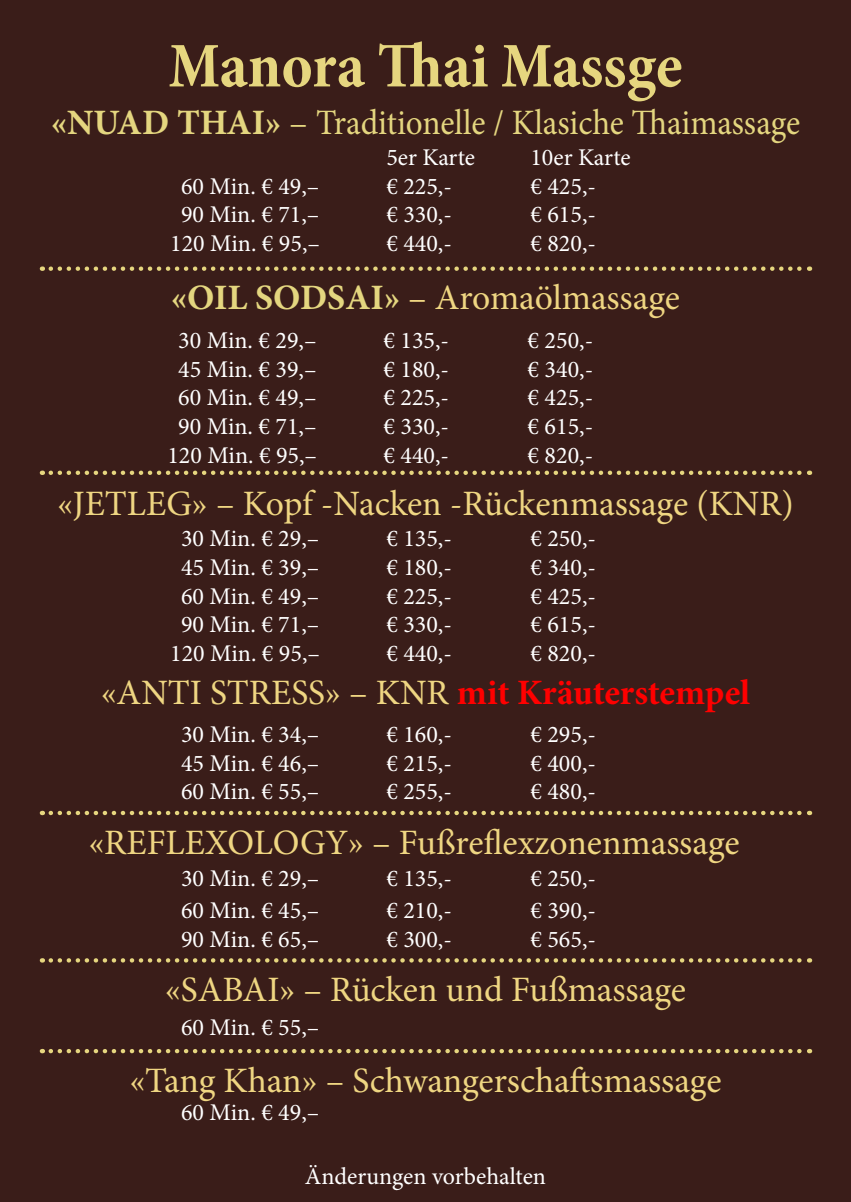
<style>
.page{position:relative;width:851px;height:1202px;background:#fff}
.page>*{position:absolute;margin:0;border:0;box-sizing:border-box;transform-origin:0 0}
.t1{font:700 condensed 64.2px "Minion Pro";letter-spacing:-.005em;color:#e6d67f}
.t2{font:35.8px "Minion Pro";letter-spacing:-.005em;color:#efd682}
.t3{font:35.8px "Minion Pro";letter-spacing:-.005em;color:#e4d67f}
.t4{font:700 35.8px "Minion Pro";letter-spacing:-.005em;color:#f00}
.t5{font:24px "Minion Pro";color:#fff}
.s1{font-weight:700}
.s2{font-weight:700;color:#e4d67f}
.s3{font-weight:400;color:#efd682}
</style>
<div class="page">
<div style="left:0;top:0;width:850px;height:1202px;background:#3a1d19"></div>
<svg style="left:51px;top:266px;width:759px;height:5px"></svg>
<svg style="left:51px;top:471px;width:759px;height:4px"></svg>
<svg style="left:51px;top:811px;width:759px;height:4px"></svg>
<svg style="left:51px;top:958px;width:759px;height:5px"></svg>
<svg style="left:51px;top:1049px;width:759px;height:4px"></svg>
<h1 class="t1" style="left:168px;top:22px;width:515px">Manora Thai Massge</h1>
<h2 class="t3" style="left:51px;top:98px;width:750px"><span class="s1">«NUAD THAI»</span> – Traditionelle / Klasiche Thaimassage</h2>
<p class="t5" style="left:386px;top:141px;width:90px">5er Karte</p>
<p class="t5" style="left:530px;top:141px;width:102px">10er Karte</p>
<p class="t5" style="left:181px;top:170px;width:140px">60 Min. € 49,–</p>
<p class="t5" style="left:386px;top:170px;width:67px">€ 225,-</p>
<p class="t5" style="left:530px;top:170px;width:67px">€ 425,-</p>
<p class="t5" style="left:181px;top:199px;width:140px">90 Min. € 71,–</p>
<p class="t5" style="left:386px;top:199px;width:67px">€ 330,-</p>
<p class="t5" style="left:530px;top:199px;width:67px">€ 615,-</p>
<p class="t5" style="left:170px;top:228px;width:151px">120 Min. € 95,–</p>
<p class="t5" style="left:386px;top:228px;width:67px">€ 440,-</p>
<p class="t5" style="left:530px;top:228px;width:67px">€ 820,-</p>
<h2 class="t2" style="left:171px;top:274px;width:510px"><span class="s2">«OIL SODSAI»</span> – Aromaölmassage</h2>
<p class="t5" style="left:178px;top:324px;width:140px">30 Min. € 29,–</p>
<p class="t5" style="left:383px;top:324px;width:67px">€ 135,-</p>
<p class="t5" style="left:527px;top:324px;width:67px">€ 250,-</p>
<p class="t5" style="left:178px;top:353px;width:140px">45 Min. € 39,–</p>
<p class="t5" style="left:383px;top:353px;width:67px">€ 180,-</p>
<p class="t5" style="left:527px;top:353px;width:67px">€ 340,-</p>
<p class="t5" style="left:178px;top:382px;width:140px">60 Min. € 49,–</p>
<p class="t5" style="left:383px;top:382px;width:67px">€ 225,-</p>
<p class="t5" style="left:527px;top:382px;width:67px">€ 425,-</p>
<p class="t5" style="left:178px;top:410px;width:140px">90 Min. € 71,–</p>
<p class="t5" style="left:383px;top:410px;width:67px">€ 330,-</p>
<p class="t5" style="left:527px;top:410px;width:67px">€ 615,-</p>
<p class="t5" style="left:167px;top:439px;width:151px">120 Min. € 95,–</p>
<p class="t5" style="left:383px;top:439px;width:67px">€ 440,-</p>
<p class="t5" style="left:527px;top:439px;width:67px">€ 820,-</p>
<h2 class="t2" style="left:57px;top:480px;width:738px">«JETLEG» – Kopf -Nacken -Rückenmassage (KNR)</h2>
<p class="t5" style="left:181px;top:522px;width:140px">30 Min. € 29,–</p>
<p class="t5" style="left:386px;top:522px;width:67px">€ 135,-</p>
<p class="t5" style="left:530px;top:522px;width:67px">€ 250,-</p>
<p class="t5" style="left:181px;top:551px;width:140px">45 Min. € 39,–</p>
<p class="t5" style="left:386px;top:551px;width:67px">€ 180,-</p>
<p class="t5" style="left:530px;top:551px;width:67px">€ 340,-</p>
<p class="t5" style="left:181px;top:580px;width:140px">60 Min. € 49,–</p>
<p class="t5" style="left:386px;top:580px;width:67px">€ 225,-</p>
<p class="t5" style="left:530px;top:580px;width:67px">€ 425,-</p>
<p class="t5" style="left:181px;top:609px;width:140px">90 Min. € 71,–</p>
<p class="t5" style="left:386px;top:609px;width:67px">€ 330,-</p>
<p class="t5" style="left:530px;top:609px;width:67px">€ 615,-</p>
<p class="t5" style="left:170px;top:637px;width:151px">120 Min. € 95,–</p>
<p class="t5" style="left:386px;top:637px;width:67px">€ 440,-</p>
<p class="t5" style="left:530px;top:637px;width:67px">€ 820,-</p>
<h2 class="t4" style="left:101px;top:667px;width:650px"><span class="s3">«ANTI STRESS» – KNR</span> mit Kräuterstempel</h2>
<p class="t5" style="left:181px;top:718px;width:140px">30 Min. € 34,–</p>
<p class="t5" style="left:386px;top:718px;width:67px">€ 160,-</p>
<p class="t5" style="left:530px;top:718px;width:67px">€ 295,-</p>
<p class="t5" style="left:181px;top:747px;width:140px">45 Min. € 46,–</p>
<p class="t5" style="left:386px;top:747px;width:67px">€ 215,-</p>
<p class="t5" style="left:530px;top:747px;width:67px">€ 400,-</p>
<p class="t5" style="left:181px;top:776px;width:140px">60 Min. € 55,–</p>
<p class="t5" style="left:386px;top:776px;width:67px">€ 255,-</p>
<p class="t5" style="left:530px;top:776px;width:67px">€ 480,-</p>
<h2 class="t2" style="left:88px;top:818px;width:652px">«REFLEXOLOGY» – Fußreflexzonenmassage</h2>
<p class="t5" style="left:181px;top:863px;width:140px">30 Min. € 29,–</p>
<p class="t5" style="left:386px;top:863px;width:67px">€ 135,-</p>
<p class="t5" style="left:530px;top:863px;width:67px">€ 250,-</p>
<p class="t5" style="left:181px;top:895px;width:140px">60 Min. € 45,–</p>
<p class="t5" style="left:386px;top:895px;width:67px">€ 210,-</p>
<p class="t5" style="left:530px;top:895px;width:67px">€ 390,-</p>
<p class="t5" style="left:181px;top:923px;width:140px">90 Min. € 65,–</p>
<p class="t5" style="left:386px;top:923px;width:67px">€ 300,-</p>
<p class="t5" style="left:530px;top:923px;width:67px">€ 565,-</p>
<h2 class="t2" style="left:165px;top:966px;width:522px">«SABAI» – Rücken und Fußmassage</h2>
<p class="t5" style="left:181px;top:1011px;width:140px">60 Min. € 55,–</p>
<h2 class="t2" style="left:129px;top:1056px;width:593px">«Tang Khan» – Schwangerschaftsmassage</h2>
<p class="t5" style="left:181px;top:1096px;width:140px">60 Min. € 49,–</p>
<p class="t5" style="left:305px;top:1160px;width:243px">Änderungen vorbehalten</p>
</div>
